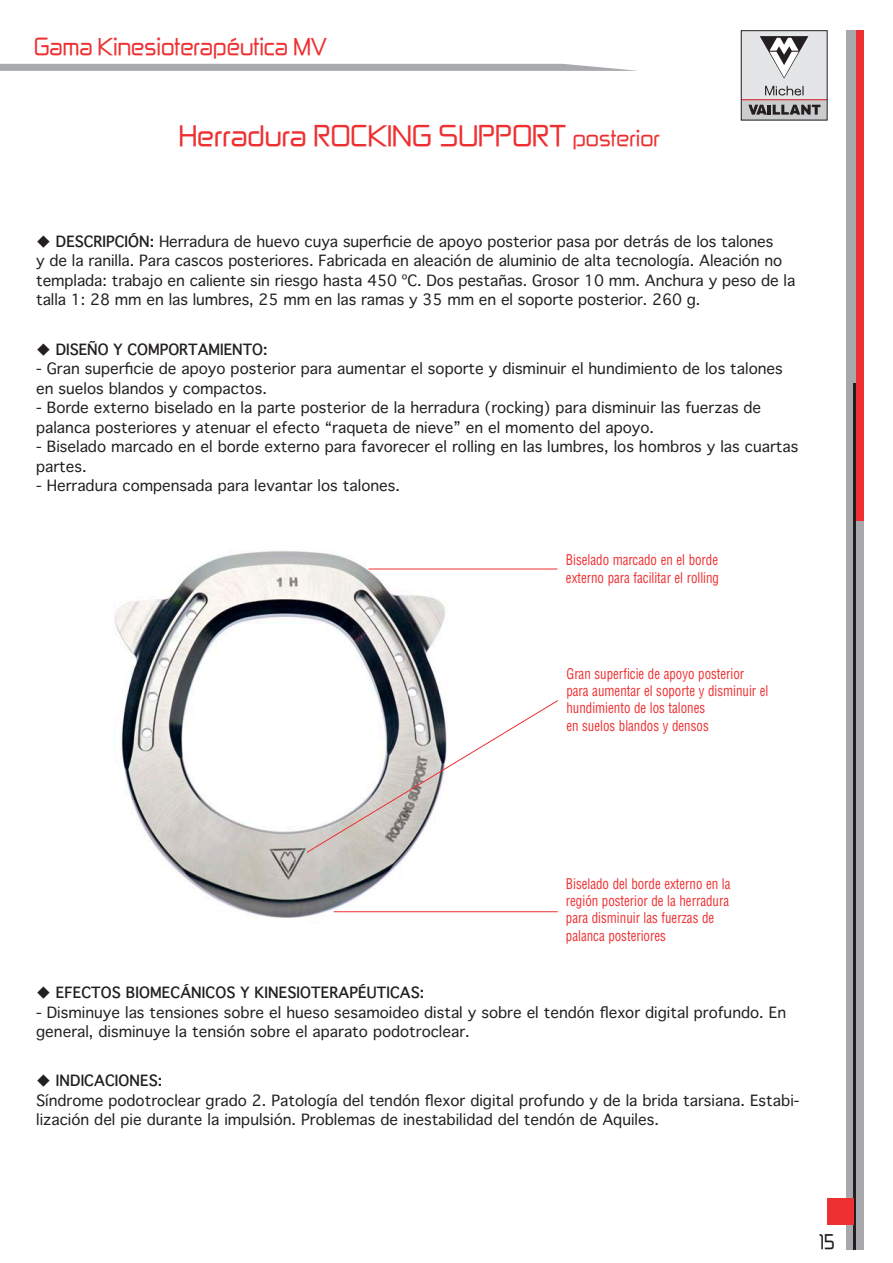
<style>
.page{position:relative;width:893px;height:1263px;background:#fff}
.page>*{position:absolute;margin:0;border:0;box-sizing:border-box;transform-origin:0 0}
.t1{font:25.5px "Zekton";color:#ee3032;scale:1.05 1}
.t2{font:21px "Zekton";color:#ee3032}
.t3{font:18px "Zekton";color:#231f20}
.t4{font:15px/19.5px "Thonburi";color:#231f20}
.t5{font:700 15px "Thonburi";color:#231f20}
.t6{font:condensed 14.4px/17.2px "Helvetica";color:#ee3032;scale:.9 1}
.s1{font-size:19.5px}
.s2{font-weight:700}
</style>
<div class="page">
<div style="left:846px;top:30px;width:17px;height:1219px;background:#a8a9ad"></div>
<div style="left:856px;top:30px;width:7px;height:490px;background:#ee3032"></div>
<hr style="left:853px;top:383px;width:3px;height:866px;background:#231f20">
<svg style="left:0;top:64px;width:638px;height:7px;background:#aeafb2"></svg>
<div style="left:741px;top:31px;width:86px;height:89px;background:#e4e5e7"></div>
<div style="left:741px;top:100px;width:86px;height:20px;background:#cbccce"></div>
<svg style="left:760px;top:36px;width:48px;height:43px"></svg>
<svg style="left:765px;top:86px;width:39px;height:10px"></svg>
<hr style="left:741px;top:99px;width:86px;height:1px;background:#d7171f">
<svg style="left:748px;top:105px;width:72px;height:10px"></svg>
<div style="left:741px;top:30px;width:86px;height:90px;border:1px solid #231f20"></div>
<div style="left:827px;top:1198px;width:26px;height:26px;background:#ee3032"></div>
<img style="left:114px;top:551px;width:387px;height:367px">
<hr style="left:369px;top:569px;width:188px;height:1px;background:#ee3032">
<svg style="left:306px;top:700px;width:252px;height:153px"></svg>
<hr style="left:334px;top:911px;width:224px;height:1px;background:#ee3032">
<p class="t2" style="left:34px;top:33px;width:295px">Gama Kinesioterapéutica MV</p>
<h1 class="t1" style="left:179px;top:118px;width:460px">Herradura ROCKING SUPPORT <span class="s1">posterior</span></h1>
<p class="t4" style="left:36px;top:231px;width:761px">◆ <span class="s2">DESCRIPCIÓN:</span> Herradura de huevo cuya superficie de apoyo posterior pasa por detrás de los talones<br>y de la ranilla. Para cascos posteriores. Fabricada en aleación de aluminio de alta tecnología. Aleación no templada: trabajo en caliente sin riesgo hasta 450 ºC. Dos pestañas. Grosor 10 mm. Anchura y peso de la talla 1: 28 mm en las lumbres, 25 mm en las ramas y 35 mm en el soporte posterior. 260 g.</p>
<p class="t5" style="left:36px;top:337px;width:233px">◆ DISEÑO Y COMPORTAMIENTO:</p>
<p class="t4" style="left:36px;top:359px;width:748px">- Gran superficie de apoyo posterior para aumentar el soporte y disminuir el hundimiento de los talones en suelos blandos y compactos.</p>
<p class="t4" style="left:36px;top:398px;width:727px">- Borde externo biselado en la parte posterior de la herradura (rocking) para disminuir las fuerzas de palanca posteriores y atenuar el efecto “raqueta de nieve” en el momento del apoyo.</p>
<p class="t4" style="left:36px;top:437px;width:764px">- Biselado marcado en el borde externo para favorecer el rolling en las lumbres, los hombros y las cuartas partes.</p>
<p class="t4" style="left:36px;top:476px;width:365px">- Herradura compensada para levantar los talones.</p>
<p class="t6" style="left:566px;top:551px;width:172px">Biselado marcado en el borde externo para facilitar el rolling</p>
<p class="t6" style="left:566px;top:665px;width:226px">Gran superficie de apoyo posterior para aumentar el soporte y disminuir el hundimiento de los talones</p>
<p class="t6" style="left:566px;top:717px;width:160px">en suelos blandos y densos</p>
<p class="t6" style="left:566px;top:875px;width:184px">Biselado del borde externo en la región posterior de la herradura para disminuir las fuerzas de palanca posteriores</p>
<p class="t5" style="left:36px;top:980px;width:390px">◆ EFECTOS BIOMECÁNICOS Y KINESIOTERAPÉUTICAS:</p>
<p class="t4" style="left:36px;top:1002px;width:751px">- Disminuye las tensiones sobre el hueso sesamoideo distal y sobre el tendón flexor digital profundo. En general, disminuye la tensión sobre el aparato podotroclear.</p>
<p class="t5" style="left:36px;top:1068px;width:128px">◆ INDICACIONES:</p>
<p class="t4" style="left:36px;top:1090px;width:765px">Síndrome podotroclear grado 2. Patología del tendón flexor digital profundo y de la brida tarsiana. Estabi&shy;lización del pie durante la impulsión. Problemas de inestabilidad del tendón de Aquiles.</p>
<p class="t3" style="left:819px;top:1229px;width:17px">15</p>
</div>
